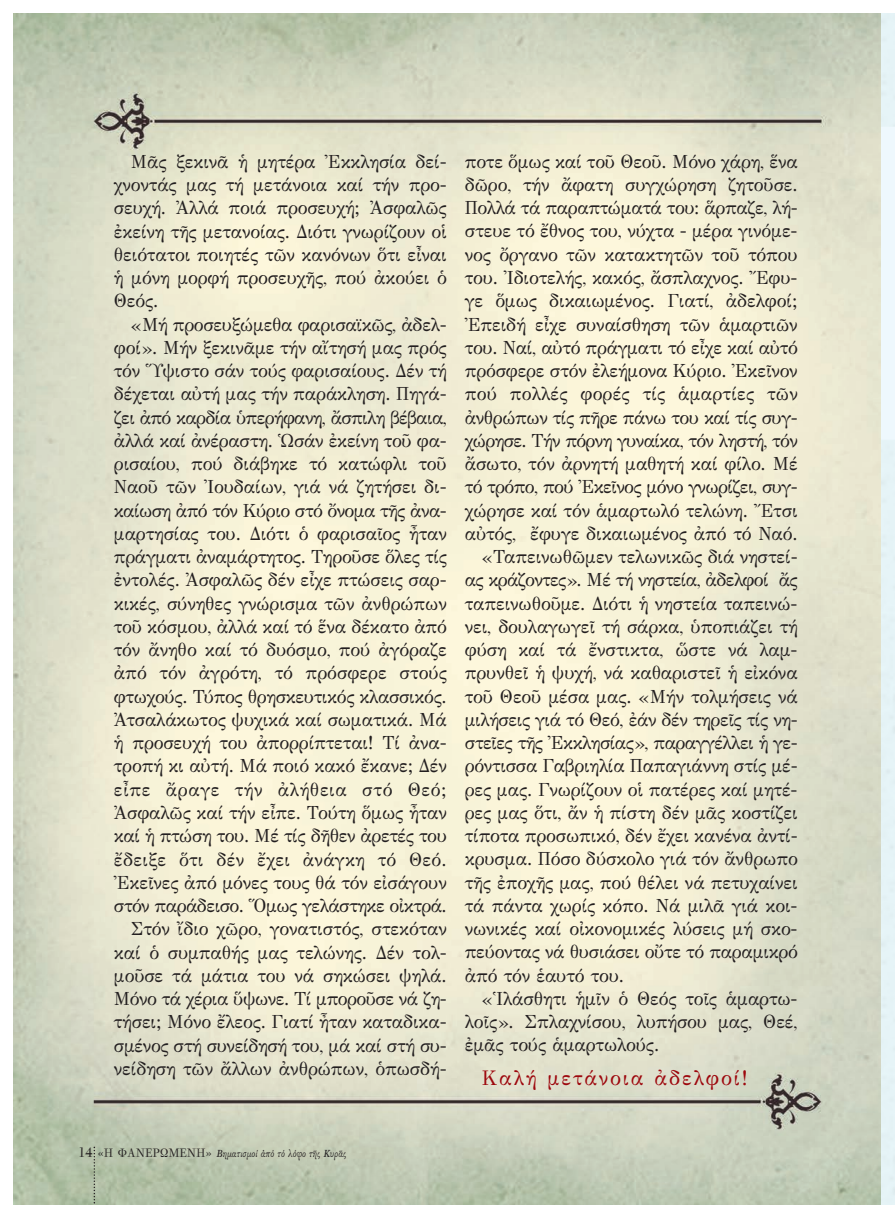
<style>
.page{position:relative;width:895px;height:1218px;background:#fff}
.page>*{position:absolute;margin:0;border:0;box-sizing:border-box;transform-origin:0 0}
.t1{font:21px "GFS Didot";letter-spacing:.1em;color:#9d070d;scale:.95 1}
.t2{font:18.9px/23.2px "GFS Didot";color:#231f20;text-align:justify;scale:.95 1}
.t3{font:18.9px "GFS Didot";letter-spacing:-.03em;color:#231f20;scale:.95 1}
.t4{font:18.9px "GFS Didot";letter-spacing:-.025em;color:#231f20;scale:.95 1}
.t5{font:18.9px "GFS Didot";letter-spacing:-.02em;color:#231f20;scale:.95 1}
.t6{font:10.5px "GFS Baskerville";color:#231f20}
.s1{font-family:"GFS Bodoni";font-size:13.5px}
.s2{font-family:"GFS Bodoni";font-size:12px}
</style>
<div class="page">
<img style="left:14px;top:14px;width:867px;height:1190px">
<svg style="left:94px;top:1146px;width:1px;height:57px"></svg>
<div style="left:881px;top:14px;width:13px;height:1190px;background:#e6f4f7"></div>
<p class="t2" style="left:114px;top:149px;width:352px;text-indent:17px">Μᾶς ξεκινᾶ ἡ μητέρα Ἐκκλησία δεί&shy;χνοντάς μας τή μετάνοια καί τήν προ&shy;σευχή. Ἀλλά ποιά προσευχή; Ἀσφαλῶς ἐκείνη τῆς μετανοίας. Διότι γνωρίζουν οἱ θειότατοι ποιητές τῶν κανόνων ὅτι εἶναι ἡ μόνη μορφή προσευχῆς, πού ἀκούει ὁ Θεός.</p>
<p class="t2" style="left:114px;top:312px;width:352px;text-align:right">«Μή προσευξώμεθα φαρισαϊκῶς, ἀδελ&shy;φοί». Μήν ξεκινᾶμε τήν αἴτησή μας πρός τόν Ὕψιστο σάν τούς φαρισαίους. Δέν τή δέχεται αὐτή μας τήν παράκληση. Πηγά&shy;ζει ἀπό καρδία ὑπερήφανη, ἄσπιλη βέβαια, ἀλλά καί ἀνέραστη. Ὡσάν ἐκείνη τοῦ φα&shy;ρισαίου, πού διάβηκε τό κατώφλι τοῦ Ναοῦ τῶν Ἰουδαίων, γιά νά ζητήσει δι&shy;καίωση ἀπό τόν Κύριο στό ὄνομα τῆς ἀνα&shy;μαρτησίας του. Διότι ὁ φαρισαῖος ἦταν πράγματι ἀναμάρτητος. Τηροῦσε ὅλες τίς ἐντολές. Ἀσφαλῶς δέν εἶχε πτώσεις σαρ&shy;κικές, σύνηθες γνώρισμα τῶν ἀνθρώπων τοῦ κόσμου, ἀλλά καί τό ἕνα δέκατο ἀπό τόν ἄνηθο καί τό δυόσμο, πού ἀγόραζε ἀπό τόν ἀγρότη, τό πρόσφερε στούς φτωχούς. Τύπος θρησκευτικός κλασσικός.<br>Ἀτσαλάκωτος ψυχικά καί σωματικά. Μά ἡ προσευχή του ἀπορρίπτεται! Τί ἀνα&shy;τροπή κι αὐτή. Μά ποιό κακό ἔκανε; Δέν εἶπε ἄραγε τήν ἀλήθεια στό Θεό; Ἀσφαλῶς καί τήν εἶπε. Τούτη ὅμως ἦταν καί ἡ πτώση του. Μέ τίς δῆθεν ἀρετές του ἔδειξε ὅτι δέν ἔχει ἀνάγκη τό Θεό.<br>Ἐκεῖνες ἀπό μόνες τους θά τόν εἰσάγουν στόν παράδεισο. Ὅμως γελάστηκε οἰκτρά.<br>Στόν ἴδιο χῶρο, γονατιστός, στεκόταν καί ὁ συμπαθής μας τελώνης. Δέν τολ&shy;μοῦσε τά μάτια του νά σηκώσει ψηλά.<br>Μόνο τά χέρια ὕψωνε. Τί μποροῦσε νά ζη&shy;τήσει; Μόνο ἔλεος. Γιατί ἦταν καταδικα&shy;σμένος στή συνείδησή του, μά καί στή συ&shy;νείδηση τῶν ἄλλων ἀνθρώπων, ὁπωσδή-</p>
<p class="t2" style="left:464px;top:149px;width:352px">ποτε ὅμως καί τοῦ Θεοῦ. Μόνο χάρη, ἕνα</p>
<p class="t2" style="left:464px;top:173px;width:352px">δῶρο, τήν ἄφατη συγχώρηση ζητοῦσε.</p>
<p class="t2" style="left:464px;top:196px;width:352px">Πολλά τά παραπτώματά του: ἅρπαζε, λή-</p>
<p class="t2" style="left:464px;top:219px;width:352px">στευε τό ἔθνος του, νύχτα - μέρα γινόμε-</p>
<p class="t2" style="left:464px;top:242px;width:352px">νος ὄργανο τῶν κατακτητῶν τοῦ τόπου</p>
<p class="t2" style="left:464px;top:266px;width:352px">του. Ἰδιοτελής, κακός, ἄσπλαχνος. Ἔφυ-</p>
<p class="t2" style="left:464px;top:289px;width:352px">γε ὅμως δικαιωμένος. Γιατί, ἀδελφοί;</p>
<p class="t2" style="left:464px;top:312px;width:352px">Ἐπειδή εἶχε συναίσθηση τῶν ἁμαρτιῶν</p>
<p class="t2" style="left:464px;top:335px;width:352px">του. Ναί, αὐτό πράγματι τό εἶχε καί αὐτό</p>
<p class="t2" style="left:464px;top:359px;width:352px">πρόσφερε στόν ἐλεήμονα Κύριο. Ἐκεῖνον</p>
<p class="t2" style="left:464px;top:382px;width:352px">πού πολλές φορές τίς ἁμαρτίες τῶν</p>
<p class="t2" style="left:464px;top:405px;width:352px">ἀνθρώπων τίς πῆρε πάνω του καί τίς συγ-</p>
<p class="t3" style="left:464px;top:428px;width:352px">χώρησε. Τήν πόρνη γυναίκα, τόν ληστή, τόν</p>
<p class="t2" style="left:464px;top:452px;width:352px">ἄσωτο, τόν ἀρνητή μαθητή καί φίλο. Μέ</p>
<p class="t4" style="left:464px;top:474px;width:352px">τό τρόπο, πού Ἐκεῖνος μόνο γνωρίζει, συγ-</p>
<p class="t2" style="left:464px;top:498px;width:352px">χώρησε καί τόν ἁμαρτωλό τελώνη. Ἔτσι</p>
<p class="t2" style="left:464px;top:521px;width:352px">αὐτός, ἔφυγε δικαιωμένος ἀπό τό Ναό.</p>
<p class="t2" style="left:481px;top:545px;width:334px">«Ταπεινωθῶμεν τελωνικῶς διά νηστεί-</p>
<p class="t3" style="left:464px;top:567px;width:352px">ας κράζοντες». Μέ τή νηστεία, ἀδελφοί ἄς</p>
<p class="t2" style="left:464px;top:591px;width:352px">ταπεινωθοῦμε. Διότι ἡ νηστεία ταπεινώ-</p>
<p class="t2" style="left:464px;top:614px;width:352px">νει, δουλαγωγεῖ τή σάρκα, ὑποπιάζει τή</p>
<p class="t2" style="left:464px;top:638px;width:352px">φύση καί τά ἔνστικτα, ὥστε νά λαμ-</p>
<p class="t2" style="left:464px;top:661px;width:352px">πρυνθεῖ ἡ ψυχή, νά καθαριστεῖ ἡ εἰκόνα</p>
<p class="t2" style="left:464px;top:684px;width:352px">τοῦ Θεοῦ μέσα μας. «Μήν τολμήσεις νά</p>
<p class="t2" style="left:464px;top:707px;width:352px">μιλήσεις γιά τό Θεό, ἐάν δέν τηρεῖς τίς νη-</p>
<p class="t5" style="left:464px;top:730px;width:352px">στεῖες τῆς Ἐκκλησίας», παραγγέλλει ἡ γε-</p>
<p class="t2" style="left:464px;top:754px;width:352px">ρόντισσα Γαβριηλία Παπαγιάννη στίς μέ-</p>
<p class="t2" style="left:464px;top:777px;width:352px">ρες μας. Γνωρίζουν οἱ πατέρες καί μητέ-</p>
<p class="t2" style="left:464px;top:800px;width:352px">ρες μας ὅτι, ἄν ἡ πίστη δέν μᾶς κοστίζει</p>
<p class="t2" style="left:464px;top:824px;width:352px">τίποτα προσωπικό, δέν ἔχει κανένα ἀντί-</p>
<p class="t2" style="left:464px;top:847px;width:352px">κρυσμα. Πόσο δύσκολο γιά τόν ἄνθρωπο</p>
<p class="t2" style="left:464px;top:870px;width:352px">τῆς ἐποχῆς μας, πού θέλει νά πετυχαίνει</p>
<p class="t2" style="left:464px;top:893px;width:352px">τά πάντα χωρίς κόπο. Νά μιλᾶ γιά κοι-</p>
<p class="t2" style="left:464px;top:917px;width:352px">νωνικές καί οἰκονομικές λύσεις μή σκο-</p>
<p class="t2" style="left:464px;top:940px;width:352px">πεύοντας νά θυσιάσει οὔτε τό παραμικρό</p>
<p class="t2" style="left:464px;top:963px;width:169px">ἀπό τόν ἑαυτό του.</p>
<p class="t2" style="left:481px;top:986px;width:334px">«Ἱλάσθητι ἡμῖν ὁ Θεός τοῖς ἁμαρτω-</p>
<p class="t2" style="left:464px;top:1009px;width:352px">λοῖς». Σπλαχνίσου, λυπήσου μας, Θεέ,</p>
<p class="t2" style="left:464px;top:1033px;width:206px">ἐμᾶς τούς ἁμαρτωλούς.</p>
<p class="t1" style="left:482px;top:1064px;width:281px">Καλή μετάνοια ἀδελφοί!</p>
<p class="t6" style="left:78px;top:1150px;width:269px"><span class="s1">14</span> <span class="s2">«Η ΦΑΝΕΡΩΜΕΝΗ»</span> Βηματισμοί ἀπό τό λόφο τῆς Κυρᾶς</p>
</div>
